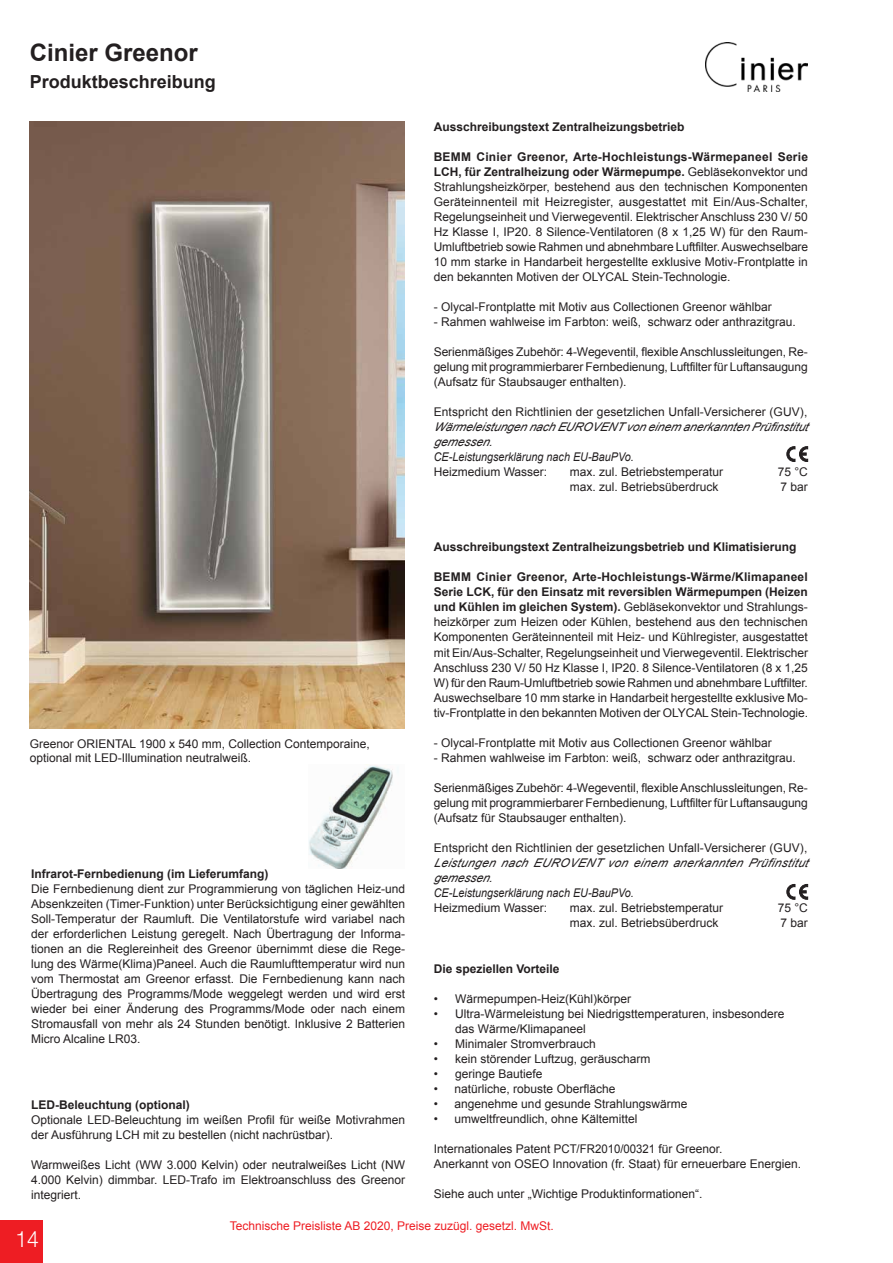
<style>
.page{position:relative;width:893px;height:1263px;background:#fff}
.page>*{position:absolute;margin:0;border:0;box-sizing:border-box;transform-origin:0 0}
.t1{font:700 24px "Arial";color:#231f20}
.t2{font:300 22.5px "Helvetica Neue LT Pro";color:#fff;scale:.94 1}
.t3{font:700 18px "Arial";color:#231f20}
.t4{font:12px/15px "Arial";color:#231f20;text-align:justify}
.t5{font:italic 12px/15px "Arial";color:#231f20}
.t6{font:700 12px "Arial";color:#231f20}
.t7{font:12px "Arial";color:#ee1d23}
.s1{font-weight:700}
</style>
<div class="page">
<img style="left:706px;top:43px;width:102px;height:49px">
<div style="left:0;top:1220px;width:43px;height:43px;background:#ee1d23"></div>
<img style="left:309px;top:765px;width:84px;height:104px">
<svg style="left:787px;top:884px;width:21px;height:15px"></svg>
<svg style="left:787px;top:447px;width:21px;height:14px"></svg>
<svg style="left:29px;top:727px;width:344px;height:56px"></svg>
<img style="left:30px;top:121px;width:374px;height:607px">
<h1 class="t1" style="left:30px;top:36px;width:170px">Cinier Greenor</h1>
<h3 class="t3" style="left:30px;top:69px;width:188px">Produktbeschreibung</h3>
<p class="t4" style="left:30px;top:736px;width:342px;line-height:14.4px">Greenor ORIENTAL 1900 x 540 mm, Collection Contemporaine, optional mit LED-Illumination neutralweiß.</p>
<p class="t6" style="left:31px;top:866px;width:239px">Infrarot-Fernbedienung (im Lieferumfang)</p>
<p class="t4" style="left:31px;top:881px;width:376px">Die Fernbedienung dient zur Programmierung von täglichen Heiz-und Absenkzeiten (Timer-Funktion) unter Berücksichtigung einer gewählten Soll-Temperatur der Raumluft. Die Ventilatorstufe wird variabel nach der erforderlichen Leistung geregelt. Nach Übertragung der Informa&shy;tionen an die Reglereinheit des Greenor übernimmt diese die Rege&shy;lung des Wärme(Klima)Paneel. Auch die Raumlufttemperatur wird nun vom Thermostat am Greenor erfasst. Die Fernbedienung kann nach Übertragung des Programms/Mode weggelegt werden und wird erst wieder bei einer Änderung des Programms/Mode oder nach einem Stromausfall von mehr als 24 Stunden benötigt. Inklusive 2 Batterien Micro Alcaline LR03.</p>
<p class="t6" style="left:31px;top:1097px;width:160px">LED-Beleuchtung (optional)</p>
<p class="t4" style="left:31px;top:1112px;width:376px">Optionale LED-Beleuchtung im weißen Profil für weiße Motivrahmen der Ausführung LCH mit zu bestellen (nicht nachrüstbar).</p>
<p class="t4" style="left:31px;top:1157px;width:376px">Warmweißes Licht (WW 3.000 Kelvin) oder neutralweißes Licht (NW 4.000 Kelvin) dimmbar. LED-Trafo im Elektroanschluss des Greenor integriert.</p>
<p class="t6" style="left:434px;top:119px;width:252px">Ausschreibungstext Zentralheizungsbetrieb</p>
<p class="t4" style="left:434px;top:150px;width:376px"><span class="s1">BEMM Cinier Greenor, Arte-Hochleistungs-Wärmepaneel Serie LCH, für Zentralheizung oder Wärmepumpe.</span> Gebläsekonvektor und Strahlungsheizkörper, bestehend aus den technischen Komponenten Geräteinnenteil mit Heizregister, ausgestattet mit Ein/Aus-Schalter, Regelungseinheit und Vierwegeventil. Elektrischer Anschluss 230 V/ 50<br>Hz Klasse I, IP20. 8 Silence-Ventilatoren (8 x 1,25 W) für den Raum-Umluftbetrieb sowie Rahmen und abnehmbare Luftfilter. Auswechselbare 10 mm starke in Handarbeit hergestellte exklusive Motiv-Frontplatte in den bekannten Motiven der OLYCAL Stein-Technologie.</p>
<p class="t4" style="left:434px;top:300px;width:340px">- Olycal-Frontplatte mit Motiv aus Collectionen Greenor wählbar</p>
<p class="t4" style="left:434px;top:315px;width:364px">- Rahmen wahlweise im Farbton: weiß, schwarz oder anthrazitgrau.</p>
<p class="t4" style="left:434px;top:345px;width:375px">Serienmäßiges Zubehör: 4-Wegeventil, flexible Anschlussleitungen, Re&shy;gelung mit programmierbarer Fernbedienung, Luftfilter für Luftansaugung (Aufsatz für Staubsauger enthalten).</p>
<p class="t4" style="left:434px;top:405px;width:375px">Entspricht den Richtlinien der gesetzlichen Unfall-Versicherer (GUV),</p>
<p class="t5" style="left:434px;top:420px;width:380px">Wärmeleistungen nachEUROVENT voneinem anerkanntenPrüfinstitut gemessen.<br>CE-Leistungserklärung nach EU-BauPVo.</p>
<p class="t4" style="left:434px;top:465px;width:115px">Heizmedium Wasser:</p>
<p class="t4" style="left:570px;top:465px;width:155px">max. zul. Betriebstemperatur</p>
<p class="t4" style="left:778px;top:465px;width:32px">75 °C</p>
<p class="t4" style="left:570px;top:480px;width:150px">max. zul. Betriebsüberdruck</p>
<p class="t4" style="left:781px;top:480px;width:29px">7 bar</p>
<p class="t6" style="left:434px;top:539px;width:364px">Ausschreibungstext Zentralheizungsbetrieb und Klimatisierung</p>
<p class="t4" style="left:434px;top:570px;width:376px"><span class="s1">BEMM Cinier Greenor, Arte-Hochleistungs-Wärme/Klimapaneel Serie LCK, für den Einsatz mit reversiblen Wärmepumpen (Heizen und Kühlen im gleichen System).</span> Gebläsekonvektor und Strahlungs&shy;heizkörper zum Heizen oder Kühlen, bestehend aus den technischen Komponenten Geräteinnenteil mit Heiz- und Kühlregister, ausgestattet mit Ein/Aus-Schalter, Regelungseinheit und Vierwegeventil. Elektrischer Anschluss 230 V/ 50 Hz Klasse I, IP20. 8 Silence-Ventilatoren (8 x 1,25<br>W) für den Raum-Umluftbetrieb sowie Rahmen und abnehmbare Luftfilter.<br>Auswechselbare 10 mm starke in Handarbeit hergestellte exklusive Mo&shy;tiv-Frontplatte in den bekannten Motiven der OLYCAL Stein-Technologie.</p>
<p class="t4" style="left:434px;top:735px;width:340px">- Olycal-Frontplatte mit Motiv aus Collectionen Greenor wählbar</p>
<p class="t4" style="left:434px;top:750px;width:364px">- Rahmen wahlweise im Farbton: weiß, schwarz oder anthrazitgrau.</p>
<p class="t4" style="left:434px;top:780px;width:376px">Serienmäßiges Zubehör: 4-Wegeventil, flexible Anschlussleitungen, Re&shy;gelung mit programmierbarer Fernbedienung, Luftfilter für Luftansaugung (Aufsatz für Staubsauger enthalten).</p>
<p class="t4" style="left:434px;top:840px;width:375px">Entspricht den Richtlinien der gesetzlichen Unfall-Versicherer (GUV),</p>
<p class="t5" style="left:434px;top:855px;width:380px">Leistungen nach EUROVENT von einem anerkannten Prüfinstitut gemessen.<br>CE-Leistungserklärung nach EU-BauPVo.</p>
<p class="t4" style="left:434px;top:900px;width:115px">Heizmedium Wasser:</p>
<p class="t4" style="left:570px;top:900px;width:155px">max. zul. Betriebstemperatur</p>
<p class="t4" style="left:778px;top:900px;width:32px">75 °C</p>
<p class="t4" style="left:570px;top:915px;width:150px">max. zul. Betriebsüberdruck</p>
<p class="t4" style="left:781px;top:915px;width:29px">7 bar</p>
<p class="t6" style="left:434px;top:961px;width:127px">Die speziellen Vorteile</p>
<p class="t4" style="left:434px;top:992px;width:199px">• Wärmepumpen-Heiz(Kühl)körper</p>
<p class="t4" style="left:455px;top:1007px;width:331px;text-indent:-21px">• Ultra-Wärmeleistung bei Niedrigsttemperaturen, insbesondere das Wärme/Klimapaneel</p>
<p class="t4" style="left:434px;top:1037px;width:163px">• Minimaler Stromverbrauch</p>
<p class="t4" style="left:434px;top:1052px;width:218px">• kein störender Luftzug, geräuscharm</p>
<p class="t4" style="left:434px;top:1067px;width:110px">• geringe Bautiefe</p>
<p class="t4" style="left:434px;top:1082px;width:183px">• natürliche, robuste Oberfläche</p>
<p class="t4" style="left:434px;top:1097px;width:255px">• angenehme und gesunde Strahlungswärme</p>
<p class="t4" style="left:434px;top:1112px;width:205px">• umweltfreundlich, ohne Kältemittel</p>
<p class="t4" style="left:434px;top:1142px;width:369px">Internationales Patent PCT/FR2010/00321 für Greenor.<br>Anerkannt von OSEO Innovation (fr. Staat) für erneuerbare Energien.</p>
<p class="t4" style="left:434px;top:1187px;width:270px">Siehe auch unter „Wichtige Produktinformationen“.</p>
<h2 class="t2" style="left:15px;top:1225px;width:27px">14</h2>
<p class="t7" style="left:230px;top:1218px;width:326px">Technische Preisliste AB 2020, Preise zuzügl. gesetzl. MwSt.</p>
</div>
